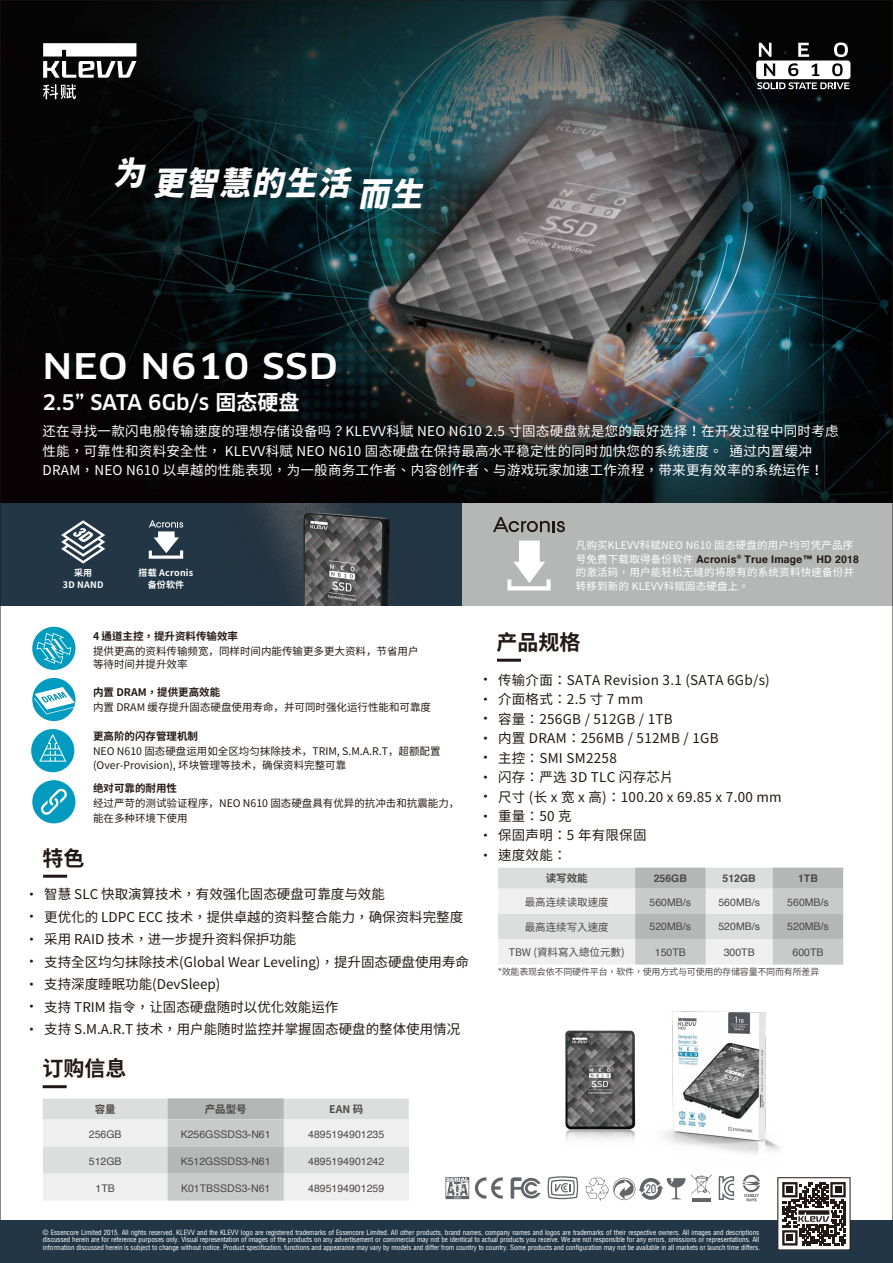
<style>
.page{position:relative;width:893px;height:1263px;background:#fff}
.page>*{position:absolute;margin:0;border:0;box-sizing:border-box;transform-origin:0 0}
.t1{font:500 34.5px "Clan OT";letter-spacing:.02em;color:#fff;scale:1.15 1}
.t2{font:italic 900 32.4px "Noto Sans CJ Ksc";color:#fff}
.t3{font:500 21px "Clan OT";letter-spacing:-.015em;color:#fff}
.t4{font:700 21px "Noto Sans CJ Ktc";color:#221815}
.t5{font:13.5px/22.5px "Noto Sans CJ Ktc";color:#221815}
.t6{font:13.5px/19.5px "Noto Sans CJ Ktc";letter-spacing:.02em;color:#fff}
.t7{font:13.5px/19.5px "Noto Sans CJ Ktc";letter-spacing:.02em;color:#221815}
.t8{font:13.5px/19.5px "Helvetica";color:#221815;text-align:justify}
.t9{font:10.5px/13.5px "Noto Sans CJ Ksc";color:#221815}
.t10{font:10.5px "Helvetica";color:#4c4948}
.t11{font:10.5px/13.5px "Noto Sans CJ Ktc";letter-spacing:.02em;color:#fff}
.t12{font:700 10.5px "Noto Sans CJ Ktc";color:#221815}
.t13{font:700 10.5px "Helvetica";letter-spacing:.02em;color:#221815}
.t14{font:10.5px "Noto Sans CJ Ktc";color:#4c4948}
.t15{font:700 10.5px "Noto Sans CJ Ktc";color:#4c4948}
.t16{font:700 10.5px "Helvetica";color:#4c4948}
.t17{font:9px "Noto Sans CJ Ktc";letter-spacing:-.02em;color:#4c4948}
.t18{font:700 9px/12px "Noto Sans CJ Ktc";letter-spacing:.02em;color:#fff;text-align:center}
.t19{font:condensed 7.05px/7.2px "Helvetica";letter-spacing:-.005em;color:#fff;text-align:justify}
.s1{font-family:"Noto Sans CJ Ktc";font-weight:700}
.s2{font-family:"Noto Sans CJ Ktc";font-weight:400;color:#fff}
</style>
<div class="page">
<img style="left:2px;top:2px;width:889px;height:502px">
<img style="left:565px;top:1011px;width:215px;height:143px">
<div style="left:405px;top:504px;width:488px;height:102px;background:#b5b6b6"></div>
<hr style="left:43px;top:875px;width:24px;height:3px;background:#221815">
<div style="left:43px;top:1098px;width:366px;height:21px;background:#dcdddd"></div>
<div style="left:168px;top:1098px;width:116px;height:21px;background:#b5b6b6"></div>
<div style="left:43px;top:1119px;width:366px;height:27px;background:#efefef"></div>
<div style="left:43px;top:1173px;width:366px;height:27px;background:#efefef"></div>
<div style="left:43px;top:1146px;width:366px;height:27px;background:#dcdddd"></div>
<div style="left:168px;top:1146px;width:116px;height:27px;background:#b5b6b6"></div>
<div style="left:168px;top:1173px;width:116px;height:27px;background:#c9caca"></div>
<div style="left:168px;top:1119px;width:116px;height:27px;background:#c9caca"></div>
<hr style="left:43px;top:1085px;width:24px;height:3px;background:#221815">
<hr style="left:497px;top:659px;width:24px;height:3px;background:#221815">
<div style="left:498px;top:868px;width:345px;height:21px;background:#dcdddd"></div>
<div style="left:635px;top:868px;width:71px;height:21px;background:#b5b6b6"></div>
<div style="left:773px;top:868px;width:70px;height:21px;background:#b5b6b6"></div>
<div style="left:498px;top:889px;width:345px;height:25px;background:#efefef"></div>
<div style="left:635px;top:889px;width:71px;height:25px;background:#c9caca"></div>
<div style="left:773px;top:889px;width:70px;height:25px;background:#c9caca"></div>
<div style="left:498px;top:939px;width:345px;height:25px;background:#efefef"></div>
<div style="left:635px;top:939px;width:71px;height:25px;background:#c9caca"></div>
<div style="left:773px;top:939px;width:70px;height:25px;background:#c9caca"></div>
<div style="left:498px;top:914px;width:345px;height:25px;background:#dcdddd"></div>
<div style="left:635px;top:914px;width:71px;height:25px;background:#b5b6b6"></div>
<div style="left:773px;top:914px;width:70px;height:25px;background:#b5b6b6"></div>
<svg style="left:756px;top:43px;width:94px;height:46px"></svg>
<div style="left:0;top:504px;width:462px;height:102px;background:#233645"></div>
<img style="left:255px;top:504px;width:135px;height:102px">
<div style="left:32px;top:678px;width:43px;height:43px;background:#009bbf;border-radius:50%"></div>
<svg style="left:34px;top:687px;width:41px;height:27px"></svg>
<div style="left:31px;top:729px;width:43px;height:43px;background:#009bbf;border-radius:50%"></div>
<svg style="left:39px;top:734px;width:27px;height:28px"></svg>
<div style="left:32px;top:780px;width:43px;height:43px;background:#009bbf;border-radius:50%"></div>
<svg style="left:41px;top:789px;width:26px;height:26px"></svg>
<div style="left:32px;top:627px;width:43px;height:43px;background:#009bbf;border-radius:50%"></div>
<svg style="left:36px;top:633px;width:35px;height:31px"></svg>
<svg style="left:493px;top:517px;width:72px;height:15px"></svg>
<svg style="left:507px;top:541px;width:43px;height:49px"></svg>
<svg style="left:61px;top:520px;width:44px;height:44px"></svg>
<svg style="left:149px;top:520px;width:34px;height:39px"></svg>
<svg style="left:43px;top:43px;width:93px;height:35px"></svg>
<svg style="left:43px;top:84px;width:33px;height:15px"></svg>
<svg style="left:445px;top:1177px;width:24px;height:22px"></svg>
<svg style="left:511px;top:1177px;width:30px;height:21px"></svg>
<svg style="left:475px;top:1177px;width:28px;height:22px"></svg>
<svg style="left:585px;top:1178px;width:100px;height:23px"></svg>
<svg style="left:691px;top:1174px;width:21px;height:20px"></svg>
<hr style="left:692px;top:1198px;width:19px;height:4px;background:#626469">
<svg style="left:719px;top:1176px;width:15px;height:24px"></svg>
<svg style="left:743px;top:1175px;width:17px;height:26px"></svg>
<svg style="left:547px;top:1176px;width:31px;height:24px"></svg>
<div style="left:0;top:1220px;width:893px;height:43px;background:#233645"></div>
<div style="left:778px;top:1178px;width:72px;height:72px;background:#fff"></div>
<svg style="left:782px;top:1182px;width:64px;height:63px"></svg>
<h2 class="t2" style="left:113px;top:165px;width:328px">为 更智慧的生活而生</h2>
<h1 class="t1" style="left:43px;top:346px;width:258px">NEO N610 SSD</h1>
<h3 class="t3" style="left:43px;top:390px;width:258px">2.5” SATA 6Gb/s <span class="s1">固态硬盘</span></h3>
<h3 class="t6" style="left:43px;top:422px;width:798px">还在寻找一款闪电般传输速度的理想存储设备吗？KLEVV科赋 NEO N610 2.5 寸固态硬盘就是您的最好选择！在开发过程中同时考虑性能，可靠性和资料安全性， KLEVV科赋 NEO N610 固态硬盘在保持最高水平稳定性的同时加快您的系统速度。 通过内置缓冲<br>DRAM，NEO N610 以卓越的性能表现，为一般商务工作者、内容创作者、与游戏玩家加速工作流程，带来更有效率的系统运作！</h3>
<p class="t18" style="left:63px;top:567px;width:42px">采用<br>3D NAND</p>
<p class="t18" style="left:139px;top:567px;width:56px">搭载 Acronis备份软件</p>
<h3 class="t11" style="left:576px;top:539px;width:279px">凡购买KLEVV科赋NEO N610 固态硬盘的用户均可凭产品序</h3>
<h3 class="t13" style="left:576px;top:551px;width:285px"><span class="s2">号免费下载取得备份软件</span> Acronis<sup>®</sup> True Image™ HD 2018</h3>
<h3 class="t11" style="left:576px;top:566px;width:280px">的激活码，用户能轻松无缝的将原有的系统资料快速备份并转移到新的 KLEVV科赋固态硬盘上。</h3>
<h3 class="t12" style="left:93px;top:630px;width:147px">4 通道主控，提升资料传输效率</h3>
<h3 class="t9" style="left:93px;top:644px;width:327px">提供更高的资料传输频宽，同样时间内能传输更多更大资料，节省用户等待时间并提升效率</h3>
<h3 class="t12" style="left:93px;top:686px;width:129px">内置 DRAM，提供更高效能</h3>
<h3 class="t9" style="left:93px;top:700px;width:339px">内置 DRAM 缓存提升固态硬盘使用寿命，并可同时强化运行性能和可靠度</h3>
<h3 class="t12" style="left:93px;top:730px;width:107px">更高阶的闪存管理机制</h3>
<h3 class="t9" style="left:93px;top:745px;width:349px">NEO N610 固态硬盘运用如全区均匀抹除技术，TRIM, S.M.A.R.T，超额配置(Over-Provision), 坏块管理等技术，确保资料完整可靠</h3>
<h3 class="t12" style="left:93px;top:783px;width:86px">绝对可靠的耐用性</h3>
<h3 class="t9" style="left:93px;top:796px;width:368px;line-height:15px">经过严苛的测试验证程序，NEO N610 固态硬盘具有优异的抗冲击和抗震能力，能在多种环境下使用</h3>
<h3 class="t4" style="left:43px;top:846px;width:43px">特色</h3>
<h3 class="t8" style="left:29px;top:883px;width:6px;line-height:22.5px">• • • • • • •</h3>
<h3 class="t5" style="left:44px;top:883px;width:426px">智慧 SLC 快取演算技术，有效强化固态硬盘可靠度与效能<br>更优化的 LDPC ECC 技术，提供卓越的资料整合能力，确保资料完整度采用 RAID 技术，进一步提升资料保护功能<br>支持全区均匀抹除技术(Global Wear Leveling)，提升固态硬盘使用寿命支持深度睡眠功能(DevSleep)<br>支持 TRIM 指令，让固态硬盘随时以优化效能运作<br>支持 S.M.A.R.T 技术，用户能随时监控并掌握固态硬盘的整体使用情况</h3>
<h3 class="t4" style="left:43px;top:1057px;width:85px">订购信息</h3>
<h3 class="t15" style="left:95px;top:1103px;width:22px">容量</h3>
<h3 class="t15" style="left:205px;top:1103px;width:43px">产品型号</h3>
<h3 class="t15" style="left:329px;top:1103px;width:35px">EAN 码</h3>
<h3 class="t10" style="left:89px;top:1126px;width:34px">256GB</h3>
<h3 class="t10" style="left:181px;top:1126px;width:91px">K256GSSDS3-N61</h3>
<h3 class="t10" style="left:308px;top:1126px;width:77px">4895194901235</h3>
<h3 class="t10" style="left:89px;top:1153px;width:34px">512GB</h3>
<h3 class="t10" style="left:181px;top:1153px;width:91px">K512GSSDS3-N61</h3>
<h3 class="t10" style="left:308px;top:1153px;width:77px">4895194901242</h3>
<h3 class="t10" style="left:96px;top:1180px;width:21px">1TB</h3>
<h3 class="t10" style="left:181px;top:1180px;width:91px">K01TBSSDS3-N61</h3>
<h3 class="t10" style="left:308px;top:1180px;width:77px">4895194901259</h3>
<h3 class="t4" style="left:496px;top:630px;width:85px">产品规格</h3>
<h3 class="t8" style="left:483px;top:670px;width:6px">• • • • • • • • • •</h3>
<h3 class="t7" style="left:498px;top:670px;width:285px">传输介面：SATA Revision 3.1 (SATA 6Gb/s)介面格式：2.5 寸 7 mm<br>容量：256GB / 512GB / 1TB<br>内置 DRAM：256MB / 512MB / 1GB<br>主控：SMI SM2258<br>闪存：严选 3D TLC 闪存芯片<br>尺寸 (长 x 宽 x 高)：100.20 x 69.85 x 7.00 mm重量：50 克<br>保固声明：5 年有限保固<br>速度效能：</h3>
<h3 class="t15" style="left:546px;top:872px;width:43px">读写效能</h3>
<h3 class="t14" style="left:525px;top:896px;width:85px">最高连续读取速度</h3>
<h3 class="t14" style="left:525px;top:921px;width:85px">最高连续写入速度</h3>
<h3 class="t16" style="left:654px;top:870px;width:35px">256GB</h3>
<h3 class="t16" style="left:723px;top:870px;width:35px">512GB</h3>
<h3 class="t16" style="left:798px;top:870px;width:21px">1TB</h3>
<h3 class="t10" style="left:650px;top:894px;width:43px">560MB/s</h3>
<h3 class="t10" style="left:718px;top:894px;width:43px">560MB/s</h3>
<h3 class="t10" style="left:787px;top:894px;width:43px">560MB/s</h3>
<h3 class="t10" style="left:650px;top:919px;width:43px">520MB/s</h3>
<h3 class="t10" style="left:718px;top:919px;width:43px">520MB/s</h3>
<h3 class="t10" style="left:787px;top:919px;width:43px">520MB/s</h3>
<h3 class="t14" style="left:509px;top:946px;width:117px">TBW (資料寫入總位元數)</h3>
<h3 class="t10" style="left:655px;top:944px;width:32px">150TB</h3>
<h3 class="t10" style="left:724px;top:944px;width:32px">300TB</h3>
<h3 class="t10" style="left:793px;top:944px;width:32px">600TB</h3>
<p class="t17" style="left:498px;top:967px;width:323px">*效能表现会依不同硬件平台，软件，使用方式与可使用的存储容量不同而有所差异</p>
<p class="t19" style="left:43px;top:1229px;width:719px">© Essencore Limited 2015. All rights reserved. KLEVV and the KLEVV logo are registered trademarks of Essencore Limited. All other products, brand names, company names and logos are trademarks of their respective owners. All images and descriptions discussed herein are for reference purposes only. Visual representation of images of the products on any advertisement or commercial may not be identical to actual products you receive. We are not responsible for any errors, omissions or representations. All information discussed herein is subject to change without notice. Product specification, functions and appearance may vary by models and differ from country to country. Some products and configuration may not be available in all markets or launch time differs.</p>
</div>
